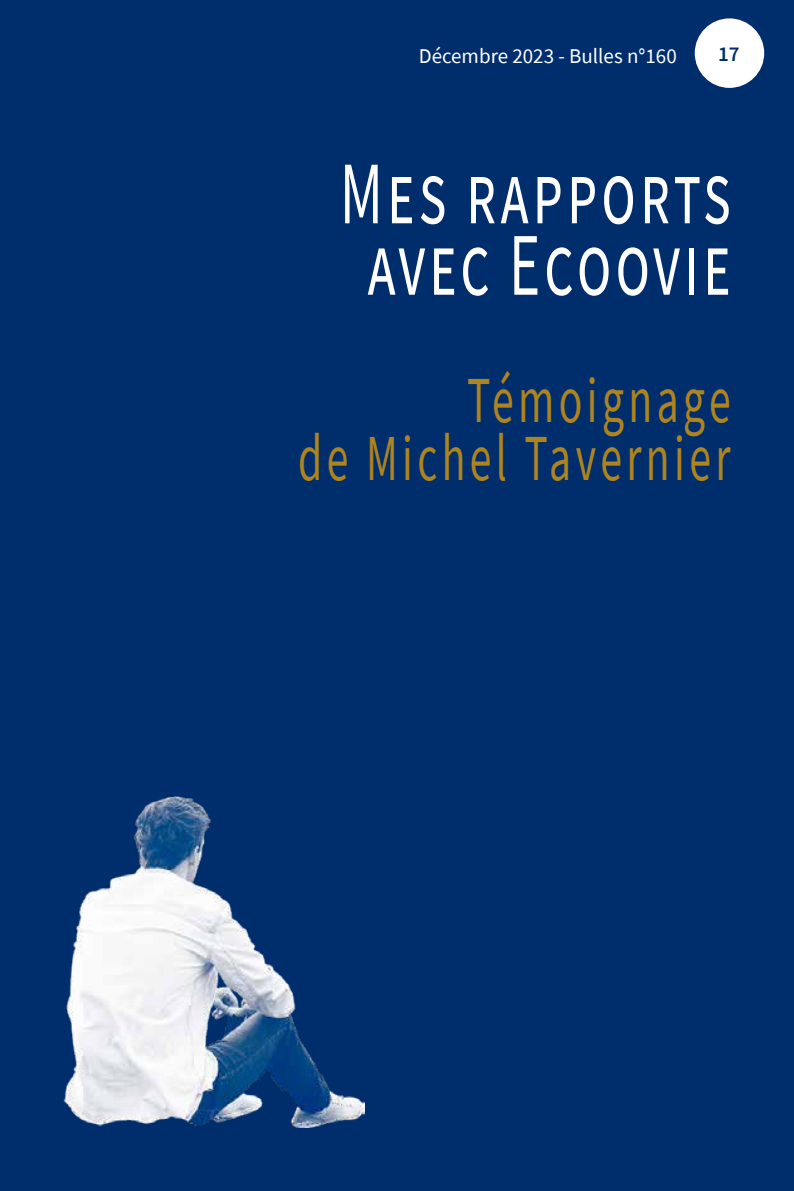
<style>
.page{position:relative;width:794px;height:1191px;background:#002e6d}
.page>*{position:absolute;margin:0;border:0;box-sizing:border-box;transform-origin:0 0}
.t1{font:89.25px/71.4px "Source Sans Pro";color:#fff;text-align:center;scale:.67 1}
.t2{font:65.62px/57.8px "Source Sans Pro";letter-spacing:.1em;color:#ae841f;text-align:right;scale:.67 1}
.t3{font:21px "Source Sans Pro";color:#fff}
.t4{font:600 21px "Source Sans Pro";color:#002e6d}
</style>
<div class="page">
<div style="left:694px;top:18px;width:70px;height:70px;background:#fff;border-radius:50%"></div>
<img style="left:63px;top:796px;width:301px;height:332px">
<p class="t3" style="left:419px;top:42px;width:259px">Décembre 2023 - Bulles n°160</p>
<p class="t4" style="left:718px;top:40px;width:23px">17</p>
<h1 class="t1" style="left:340px;top:157px;width:585px">Mes rapports avec Ecoovie</h1>
<p class="t2" style="left:298px;top:371px;width:647px">Témoignage<br>de Michel Tavernier</p>
</div>
